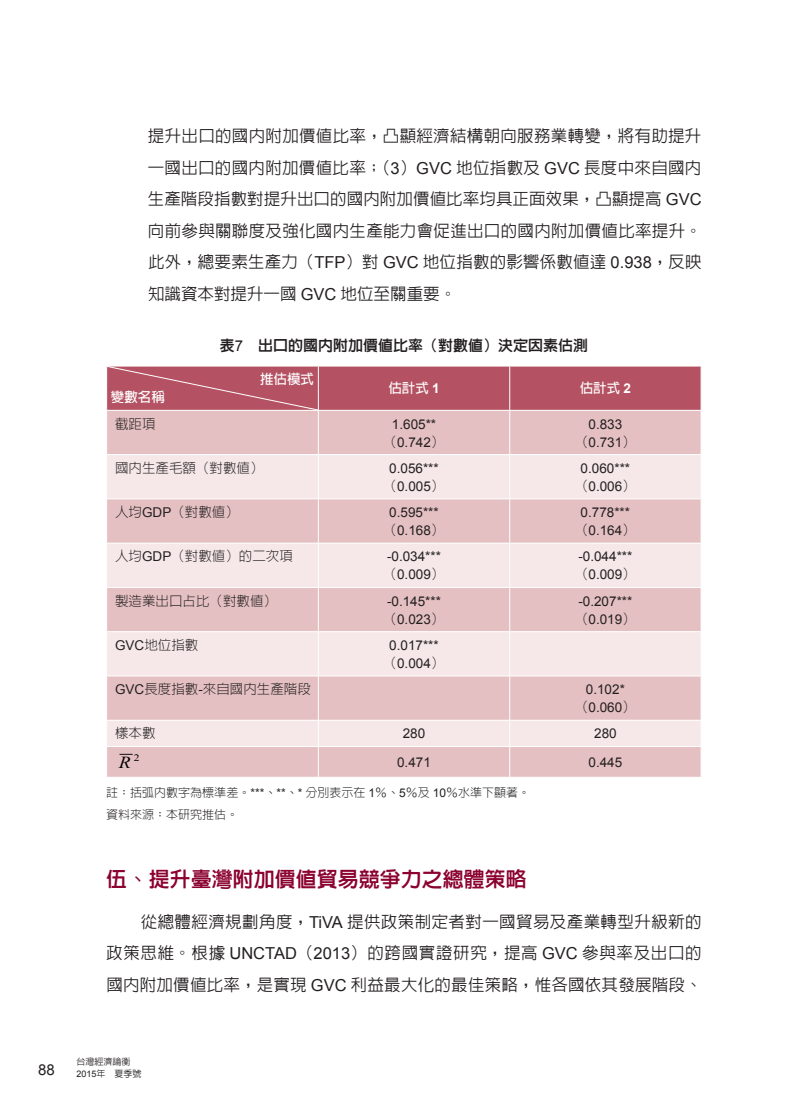
<style>
.page{position:relative;width:808px;height:1106px;background:#fff}
.page>*{position:absolute;margin:0;border:0;box-sizing:border-box;transform-origin:0 0}
.t1{font:21px "Lin Gothic Extra";color:#8b012f}
.t2{font:italic 16.8px "Times New Roman";color:#000;scale:1.17 1}
.t3{font:500 16.5px/31.5px "Lin Gothic";letter-spacing:.015em;color:#231f20;text-align:justify}
.t4{font:15px "Lin Gothic Extra";color:#231f20}
.t5{font:15px "Arial";color:#231f20}
.t6{font:13.5px/18px "Arial";color:#231f20;text-align:center}
.t7{font:300 13.5px "AR Hei B5";color:#231f20}
.t8{font:700 13.5px "Lin Gothic";color:#fff}
.t9{font:300 12px/22.2px "AR Hei B5";color:#231f20}
.t10{font:9.9px "Times New Roman";color:#000;scale:1.17 1}
.t11{font:9px "Arial";color:#231f20}
.t12{font:500 9px "Lin Gothic";color:#231f20}
.s1{font-family:"Arial";font-weight:400}
.s2{font-family:"Arial"}
.s3{font-family:"AR Hei B5";font-weight:300}
.s4{font-family:"Lin Gothic";font-weight:500}
</style>
<div class="page">
<div style="left:107px;top:411px;width:594px;height:366px;background:#e5c0c2"></div>
<svg style="left:107px;top:455px;width:594px;height:291px;background:#eed5d6"></svg>
<hr style="left:318px;top:410px;width:1px;height:44px;background:#fff">
<hr style="left:509px;top:410px;width:1px;height:44px;background:#fff">
<hr style="left:106px;top:454px;width:212px;height:1px;background:#fff">
<hr style="left:318px;top:454px;width:192px;height:1px;background:#fff">
<hr style="left:318px;top:455px;width:1px;height:43px;background:#fff">
<hr style="left:510px;top:454px;width:191px;height:1px;background:#fff">
<hr style="left:509px;top:455px;width:1px;height:43px;background:#fff">
<hr style="left:106px;top:498px;width:212px;height:1px;background:#fff">
<hr style="left:318px;top:498px;width:192px;height:1px;background:#fff">
<hr style="left:318px;top:499px;width:1px;height:44px;background:#fff">
<hr style="left:510px;top:498px;width:191px;height:1px;background:#fff">
<hr style="left:509px;top:499px;width:1px;height:44px;background:#fff">
<hr style="left:106px;top:543px;width:212px;height:1px;background:#fff">
<hr style="left:318px;top:543px;width:192px;height:1px;background:#fff">
<hr style="left:318px;top:543px;width:1px;height:44px;background:#fff">
<hr style="left:510px;top:543px;width:191px;height:1px;background:#fff">
<hr style="left:509px;top:543px;width:1px;height:44px;background:#fff">
<hr style="left:106px;top:587px;width:212px;height:1px;background:#fff">
<hr style="left:318px;top:587px;width:192px;height:1px;background:#fff">
<hr style="left:318px;top:587px;width:1px;height:44px;background:#fff">
<hr style="left:510px;top:587px;width:191px;height:1px;background:#fff">
<hr style="left:509px;top:587px;width:1px;height:44px;background:#fff">
<hr style="left:106px;top:631px;width:212px;height:1px;background:#fff">
<hr style="left:318px;top:631px;width:192px;height:1px;background:#fff">
<hr style="left:318px;top:632px;width:1px;height:43px;background:#fff">
<hr style="left:510px;top:631px;width:191px;height:1px;background:#fff">
<hr style="left:509px;top:632px;width:1px;height:43px;background:#fff">
<hr style="left:106px;top:675px;width:212px;height:1px;background:#fff">
<hr style="left:318px;top:675px;width:192px;height:1px;background:#fff">
<hr style="left:318px;top:676px;width:1px;height:44px;background:#fff">
<hr style="left:510px;top:675px;width:191px;height:1px;background:#fff">
<hr style="left:509px;top:676px;width:1px;height:44px;background:#fff">
<hr style="left:106px;top:720px;width:212px;height:1px;background:#fff">
<hr style="left:318px;top:720px;width:192px;height:1px;background:#fff">
<svg style="left:318px;top:721px;width:1px;height:25px"></svg>
<hr style="left:510px;top:720px;width:191px;height:1px;background:#fff">
<svg style="left:509px;top:721px;width:1px;height:25px"></svg>
<hr style="left:106px;top:746px;width:212px;height:1px;background:#fff">
<hr style="left:318px;top:746px;width:192px;height:1px;background:#fff">
<hr style="left:318px;top:747px;width:1px;height:30px;background:#fff">
<hr style="left:510px;top:746px;width:191px;height:1px;background:#fff">
<hr style="left:509px;top:747px;width:1px;height:30px;background:#fff">
<svg style="left:120px;top:754px;width:12px;height:1px"></svg>
<svg style="left:107px;top:366px;width:594px;height:44px;background:#b65868"></svg>
<p class="t3" style="left:148px;top:120px;width:555px">提升出口的國內附加價值比率，凸顯經濟結構朝向服務業轉變，將有助提升一國出口的國內附加價值比率；（<span class="s1">3</span>）<span class="s1">GVC</span> 地位指數及 <span class="s1">GVC</span> 長度中來自國內生產階段指數對提升出口的國內附加價值比率均具正面效果，凸顯提高 <span class="s1">GVC</span>向前參與關聯度及強化國內生產能力會促進出口的國內附加價值比率提升。此外，總要素生產力（<span class="s1">TFP</span>）對 <span class="s1">GVC</span> 地位指數的影響係數值達 <span class="s1">0.938</span>，反映知識資本對提升一國 <span class="s1">GVC</span> 地位至關重要。</p>
<p class="t4" style="left:220px;top:338px;width:370px">表<span class="s2">7</span> 出口的國內附加價值比率（對數值）決定因素估測</p>
<p class="t8" style="left:260px;top:372px;width:55px">推估模式</p>
<p class="t8" style="left:111px;top:390px;width:55px">變數名稱</p>
<p class="t8" style="left:388px;top:381px;width:53px">估計式 <span class="s2">1</span></p>
<p class="t8" style="left:580px;top:381px;width:53px">估計式 <span class="s2">2</span></p>
<p class="t7" style="left:115px;top:417px;width:42px">截距項</p>
<p class="t6" style="left:384px;top:415px;width:62px">1.605**<span class="s3">（</span>0.742<span class="s3">）</span></p>
<p class="t6" style="left:575px;top:415px;width:62px">0.833<span class="s3">（</span>0.731<span class="s3">）</span></p>
<p class="t7" style="left:115px;top:461px;width:150px">國內生產毛額（對數值）</p>
<p class="t6" style="left:384px;top:459px;width:62px">0.056***<span class="s3">（</span>0.005<span class="s3">）</span></p>
<p class="t6" style="left:575px;top:459px;width:62px">0.060***<span class="s3">（</span>0.006<span class="s3">）</span></p>
<p class="t7" style="left:115px;top:505px;width:125px">人均<span class="s1">GDP</span>（對數值）</p>
<p class="t6" style="left:384px;top:503px;width:62px">0.595***<span class="s3">（</span>0.168<span class="s3">）</span></p>
<p class="t6" style="left:575px;top:503px;width:62px">0.778***<span class="s3">（</span>0.164<span class="s3">）</span></p>
<p class="t7" style="left:115px;top:549px;width:179px">人均<span class="s1">GDP</span>（對數值）的二次項</p>
<p class="t6" style="left:384px;top:548px;width:62px;text-align:left">-0.034***<span class="s3">（</span>0.009<span class="s3">）</span></p>
<p class="t6" style="left:575px;top:548px;width:62px;text-align:left">-0.044***<span class="s3">（</span>0.009<span class="s3">）</span></p>
<p class="t7" style="left:115px;top:594px;width:163px">製造業出口占比（對數值）</p>
<p class="t6" style="left:384px;top:592px;width:62px;text-align:left">-0.145***<span class="s3">（</span>0.023<span class="s3">）</span></p>
<p class="t6" style="left:575px;top:592px;width:62px;text-align:left">-0.207***<span class="s3">（</span>0.019<span class="s3">）</span></p>
<p class="t7" style="left:115px;top:638px;width:85px"><span class="s1">GVC</span>地位指數</p>
<p class="t6" style="left:384px;top:636px;width:62px">0.017***<span class="s3">（</span>0.004<span class="s3">）</span></p>
<p class="t7" style="left:115px;top:682px;width:197px"><span class="s1">GVC</span>長度指數<span class="s1">-</span>來自國內生產階段</p>
<p class="t6" style="left:575px;top:680px;width:62px">0.102*<span class="s3">（</span>0.060<span class="s3">）</span></p>
<p class="t7" style="left:115px;top:726px;width:42px">樣本數</p>
<p class="t6" style="left:403px;top:725px;width:24px">280</p>
<p class="t6" style="left:594px;top:725px;width:24px">280</p>
<p class="t10" style="left:134px;top:750px;width:6px">2</p>
<p class="t2" style="left:119px;top:751px;width:12px">R</p>
<p class="t6" style="left:397px;top:753px;width:35px">0.471</p>
<p class="t6" style="left:588px;top:753px;width:35px">0.445</p>
<p class="t9" style="left:106px;top:781px;width:425px">註：括弧內數字為標準差。<span class="s1">***</span>、<span class="s1">**</span>、<span class="s1">*</span> 分別表示在 <span class="s1">1</span>％、<span class="s1">5</span>％及 <span class="s1">10</span>％水準下顯著。資料來源：本研究推估。</p>
<p class="t1" style="left:106px;top:869px;width:422px">伍、提升臺灣附加價值貿易競爭力之總體策略</p>
<p class="t3" style="left:106px;top:905px;width:597px;text-indent:35px">從總體經濟規劃角度，<span class="s1">TiVA</span> 提供政策制定者對一國貿易及產業轉型升級新的政策思維。根據 <span class="s1">UNCTAD</span>（<span class="s1">2013</span>）的跨國實證研究，提高 <span class="s1">GVC</span> 參與率及出口的國內附加價值比率，是實現 <span class="s1">GVC</span> 利益最大化的最佳策略，惟各國依其發展階段、</p>
<p class="t5" style="left:38px;top:1059px;width:18px">88</p>
<p class="t12" style="left:77px;top:1057px;width:55px">台灣經濟論衡</p>
<p class="t11" style="left:77px;top:1067px;width:67px">2015<span class="s4">年 夏季號</span></p>
</div>
